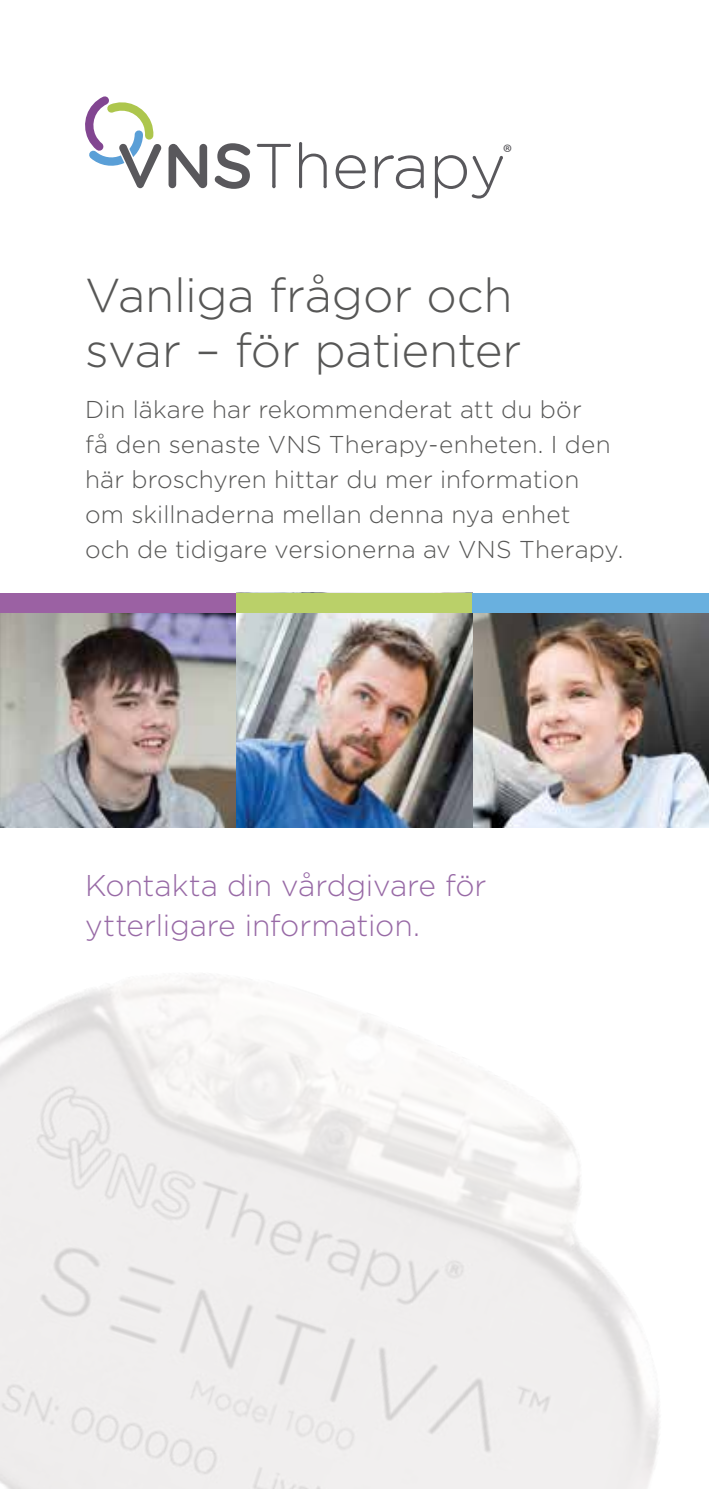
<style>
.page{position:relative;width:709px;height:1489px;background:#fff}
.page>*{position:absolute;margin:0;border:0;box-sizing:border-box;transform-origin:0 0}
.t1{font:300 47.5px/55px "Gotham";letter-spacing:-.01em;color:#575756}
.t2{font:300 30px/40px "Gotham";letter-spacing:-.01em;color:#986aa6}
.t3{font:300 24.5px/35px "Gotham";letter-spacing:.01em;color:#575756}
.t4{font:700 22.5px "Gotham";color:#59585c}
</style>
<div class="page">
<img style="left:0;top:612px;width:236px;height:213px">
<img style="left:473px;top:612px;width:236px;height:213px">
<img style="left:236px;top:592px;width:237px;height:233px">
<svg style="left:257px;top:144px;width:34px;height:44px"></svg>
<svg style="left:299px;top:142px;width:28px;height:46px"></svg>
<svg style="left:375px;top:155px;width:49px;height:34px"></svg>
<svg style="left:335px;top:155px;width:31px;height:34px"></svg>
<svg style="left:215px;top:143px;width:35px;height:46px"></svg>
<svg style="left:168px;top:144px;width:39px;height:44px"></svg>
<svg style="left:85px;top:96px;width:77px;height:92px"></svg>
<svg style="left:435px;top:155px;width:68px;height:43px"></svg>
<div style="left:0;top:593px;width:236px;height:19px;background:#9b61a3"></div>
<div style="left:236px;top:593px;width:236px;height:19px;background:#bad069"></div>
<div style="left:472px;top:593px;width:237px;height:19px;background:#69b0df"></div>
<img style="left:0;top:825px;width:709px;height:663px">
<p class="t4" style="left:503px;top:138px;width:11px">®</p>
<h1 class="t1" style="left:85px;top:266px;width:438px">Vanliga frågor och svar – för patienter</h1>
<p class="t3" style="left:85px;top:391px;width:540px">Din läkare har rekommenderat att du bör<br>få den senaste VNS Therapy-enheten. I den här broschyren hittar du mer information om skillnaderna mellan denna nya enhet<br>och de tidigare versionerna av VNS Therapy.</p>
<p class="t2" style="left:85px;top:864px;width:403px">Kontakta din vårdgivare för ytterligare information.</p>
</div>
